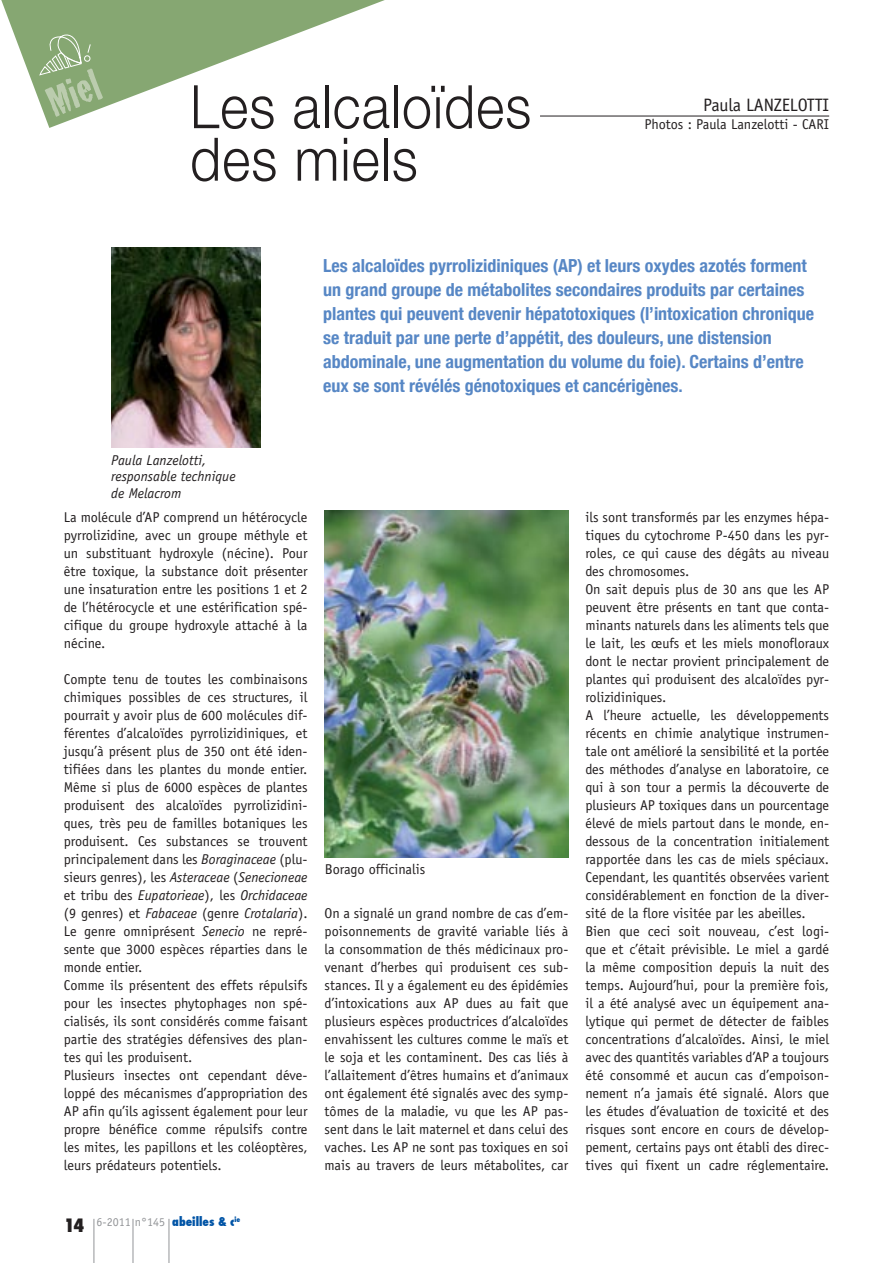
<style>
.page{position:relative;width:893px;height:1263px;background:#fff}
.page>*{position:absolute;margin:0;border:0;box-sizing:border-box;transform-origin:0 0}
.t1{font:300 60px/52.5px "Helvetica Neue";letter-spacing:.02em;color:#231f20;scale:.9 1}
.t2{font:45px "Cracked";color:#bbccae}
.t3{font:700 condensed 18px/24px "Helvetica Neue";color:#5787c5}
.t4{font:18px "Officina Sans";letter-spacing:-.01em;color:#231f20}
.t5{font:800 condensed 18px "Futura";color:#231f20}
.t6{font:14.25px/18px "Officina Sans";color:#231f20;text-align:justify}
.t7{font:italic 14.25px/16.5px "Officina Sans";color:#231f20}
.t8{font:12px "Officina Sans";color:#939598}
.s1{font-style:italic}
.s2{font-family:"Futura";font-weight:800;font-stretch:condensed;color:#0054a6}
</style>
<div class="page">
<hr style="left:133px;top:1219px;width:1px;height:44px;background:#939598">
<hr style="left:169px;top:1219px;width:1px;height:44px;background:#939598">
<hr style="left:94px;top:1219px;width:1px;height:44px;background:#939598">
<svg style="left:1px;top:0;width:384px;height:128px"></svg>
<svg style="left:39px;top:34px;width:52px;height:42px;background:#97b386"></svg>
<hr style="left:540px;top:116px;width:289px;height:1px;background:#231f20">
<img style="left:111px;top:248px;width:149px;height:199px">
<img style="left:325px;top:510px;width:243px;height:347px">
<p class="t2" style="left:35px;top:69px;width:56px;rotate:-21deg">Miel</p>
<p class="t1" style="left:190px;top:79px;width:381px">Les alcaloïdes des miels</p>
<p class="t4" style="left:703px;top:95px;width:127px">Paula LANZELOTTI</p>
<p class="t6" style="left:644px;top:116px;width:186px">Photos : Paula Lanzelotti - CARI</p>
<p class="t7" style="left:111px;top:452px;width:126px">Paula Lanzelotti, responsable technique de Melacrom</p>
<p class="t3" style="left:323px;top:254px;width:492px">Les alcaloïdes pyrrolizidiniques (AP) et leurs oxydes azotés forment un grand groupe de métabolites secondaires produits par certaines plantes qui peuvent devenir hépatotoxiques (l’intoxication chronique se traduit par une perte d’appétit, des douleurs, une distension abdominale, une augmentation du volume du foie). Certains d’entre eux se sont révélés génotoxiques et cancérigènes.</p>
<p class="t6" style="left:64px;top:508px;width:245px">La molécule d’AP comprend un hétérocycle pyrrolizidine, avec un groupe méthyle et un substituant hydroxyle (nécine). Pour être toxique, la substance doit présenter une insaturation entre les positions 1 et 2 de l’hétérocycle et une estérification spé&shy;cifique du groupe hydroxyle attaché à la nécine.</p>
<p class="t6" style="left:64px;top:670px;width:245px">Compte tenu de toutes les combinaisons chimiques possibles de ces structures, il pourrait y avoir plus de 600 molécules dif&shy;férentes d’alcaloïdes pyrrolizidiniques, et jusqu’à présent plus de 350 ont été iden&shy;tifiées dans les plantes du monde entier.<br>Même si plus de 6000 espèces de plantes produisent des alcaloïdes pyrrolizidini&shy;ques, très peu de familles botaniques les produisent. Ces substances se trouvent principalement dans les <span class="s1">Boraginaceae</span> (plu&shy;sieurs genres), les <span class="s1">Asteraceae</span> (<span class="s1">Senecioneae </span>et tribu des <span class="s1">Eupatorieae</span>), les <span class="s1">Orchidaceae </span>(9 genres) et <span class="s1">Fabaceae</span> (genre <span class="s1">Crotalaria</span>).<br>Le genre omniprésent <span class="s1">Senecio</span> ne repré&shy;sente que 3000 espèces réparties dans le monde entier.</p>
<p class="t6" style="left:64px;top:976px;width:245px">Comme ils présentent des effets répulsifs pour les insectes phytophages non spé&shy;cialisés, ils sont considérés comme faisant partie des stratégies défensives des plan&shy;tes qui les produisent.</p>
<p class="t6" style="left:64px;top:1066px;width:245px">Plusieurs insectes ont cependant déve&shy;loppé des mécanismes d’appropriation des AP afin qu’ils agissent également pour leur propre bénéfice comme répulsifs contre les mites, les papillons et les coléoptères, leurs prédateurs potentiels.</p>
<p class="t6" style="left:325px;top:861px;width:102px">Borago officinalis</p>
<p class="t6" style="left:325px;top:904px;width:245px">On a signalé un grand nombre de cas d’em&shy;poisonnements de gravité variable liés à la consommation de thés médicinaux pro&shy;venant d’herbes qui produisent ces sub&shy;stances. Il y a également eu des épidémies d’intoxications aux AP dues au fait que plusieurs espèces productrices d’alcaloïdes envahissent les cultures comme le maïs et le soja et les contaminent. Des cas liés à l’allaitement d’êtres humains et d’animaux ont également été signalés avec des symp&shy;tômes de la maladie, vu que les AP pas&shy;sent dans le lait maternel et dans celui des vaches. Les AP ne sont pas toxiques en soi mais au travers de leurs métabolites, car</p>
<p class="t6" style="left:585px;top:508px;width:245px">ils sont transformés par les enzymes hépa&shy;tiques du cytochrome P-450 dans les pyr&shy;roles, ce qui cause des dégâts au niveau des chromosomes.</p>
<p class="t6" style="left:585px;top:580px;width:245px">On sait depuis plus de 30 ans que les AP peuvent être présents en tant que conta&shy;minants naturels dans les aliments tels que le lait, les œufs et les miels monofloraux dont le nectar provient principalement de plantes qui produisent des alcaloïdes pyr&shy;rolizidiniques.</p>
<p class="t6" style="left:585px;top:706px;width:245px">A l’heure actuelle, les développements récents en chimie analytique instrumen&shy;tale ont amélioré la sensibilité et la portée des méthodes d’analyse en laboratoire, ce qui à son tour a permis la découverte de plusieurs AP toxiques dans un pourcentage élevé de miels partout dans le monde, en&shy;dessous de la concentration initialement rapportée dans les cas de miels spéciaux.<br>Cependant, les quantités observées varient considérablement en fonction de la diver&shy;sité de la flore visitée par les abeilles.</p>
<p class="t6" style="left:585px;top:922px;width:245px">Bien que ceci soit nouveau, c’est logi&shy;que et c’était prévisible. Le miel a gardé la même composition depuis la nuit des temps. Aujourd’hui, pour la première fois, il a été analysé avec un équipement ana&shy;lytique qui permet de détecter de faibles concentrations d’alcaloïdes. Ainsi, le miel avec des quantités variables d’AP a toujours été consommé et aucun cas d’empoison&shy;nement n’a jamais été signalé. Alors que les études d’évaluation de toxicité et des risques sont encore en cours de dévelop&shy;pement, certains pays ont établi des direc&shy;tives qui fixent un cadre réglementaire.</p>
<p class="t5" style="left:64px;top:1213px;width:22px">14</p>
<p class="t8" style="left:97px;top:1215px;width:145px">6-2011 n°145 <span class="s2">abeilles &amp; c</span><sup>ie</sup></p>
</div>
